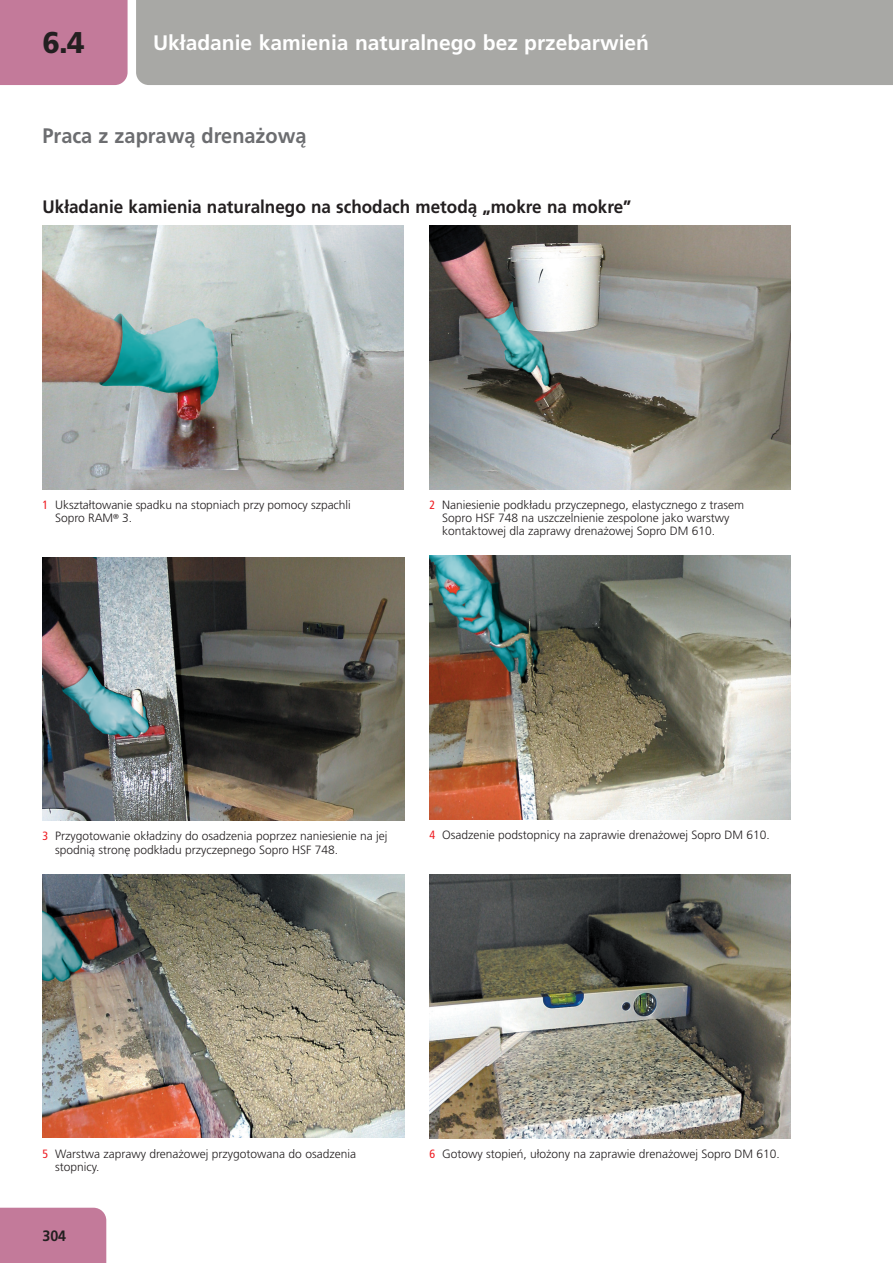
<style>
.page{position:relative;width:893px;height:1263px;background:#fff}
.page>*{position:absolute;margin:0;border:0;box-sizing:border-box;transform-origin:0 0}
._01_Ziffer{font:900 30px "Frutiger LT Com";color:#231f20;scale:.95 1}
.t1{font:700 21px "Frutiger LT Com";color:#fff}
._11_KAP_Überschrift{font:700 21px "Frutiger LT Com";color:#6c6d70;scale:.95 1}
._16_Überschrift{font:700 18px "Frutiger LT Com";color:#231f20;scale:.95 1}
.t2{font:700 15px "Frutiger LT Com";color:#231f20;scale:.95 1}
._31_BU-1{font:300 12px/13.2px "Frutiger LT Com";color:#231f20}
.s1{font-weight:400;font-stretch:condensed;color:#ee1d23}
</style>
<div class="page">
<div style="left:0;top:1208px;width:106px;height:55px;background:#c37a9a"></div>
<div style="left:0;top:0;width:128px;height:85px;background:#c37a9a"></div>
<div style="left:136px;top:0;width:757px;height:85px;background:#a8a8a5"></div>
<img style="left:429px;top:225px;width:362px;height:264px">
<img style="left:43px;top:557px;width:361px;height:264px">
<img style="left:43px;top:225px;width:361px;height:264px">
<img style="left:429px;top:556px;width:362px;height:263px">
<img style="left:43px;top:874px;width:361px;height:264px">
<img style="left:429px;top:875px;width:362px;height:263px">
<p class="_01_Ziffer" style="left:43px;top:24px;width:46px">6.4</p>
<h2 class="t1" style="left:153px;top:30px;width:498px">Układanie kamienia naturalnego bez przebarwień</h2>
<p class="_11_KAP_Überschrift" style="left:43px;top:124px;width:279px">Praca z zaprawą drenażową</p>
<p class="_16_Überschrift" style="left:43px;top:197px;width:621px">Układanie kamienia naturalnego na schodach metodą „mokre na mokre”</p>
<p class="_31_BU-1" style="left:43px;top:499px;width:310px"><span class="s1">1</span> Ukształtowanie spadku na stopniach przy pomocy szpachli</p>
<p class="_31_BU-1" style="left:55px;top:512px;width:78px">Sopro RAM<sup>®</sup> 3.</p>
<p class="_31_BU-1" style="left:429px;top:498px;width:316px"><span class="s1">2</span> Naniesienie podkładu przyczepnego, elastycznego z trasem</p>
<p class="_31_BU-1" style="left:442px;top:511px;width:289px">Sopro HSF 748 na uszczelnienie zespolone jako warstwy</p>
<p class="_31_BU-1" style="left:442px;top:524px;width:274px">kontaktowej dla zaprawy drenażowej Sopro DM 610.</p>
<p class="_31_BU-1" style="left:55px;top:830px;width:334px;text-indent:-13px"><span class="s1">3</span> Przygotowanie okładziny do osadzenia poprzez naniesienie na jej spodnią stronę podkładu przyczepnego Sopro HSF 748.</p>
<p class="_31_BU-1" style="left:429px;top:828px;width:342px"><span class="s1">4</span> Osadzenie podstopnicy na zaprawie drenażowej Sopro DM 610.</p>
<p class="_31_BU-1" style="left:43px;top:1147px;width:315px"><span class="s1">5</span> Warstwa zaprawy drenażowej przygotowana do osadzenia</p>
<p class="_31_BU-1" style="left:55px;top:1161px;width:46px">stopnicy.</p>
<p class="t2" style="left:43px;top:1226px;width:26px">304</p>
<p class="_31_BU-1" style="left:429px;top:1147px;width:352px"><span class="s1">6</span> Gotowy stopień, ułożony na zaprawie drenażowej Sopro DM 610.</p>
</div>
